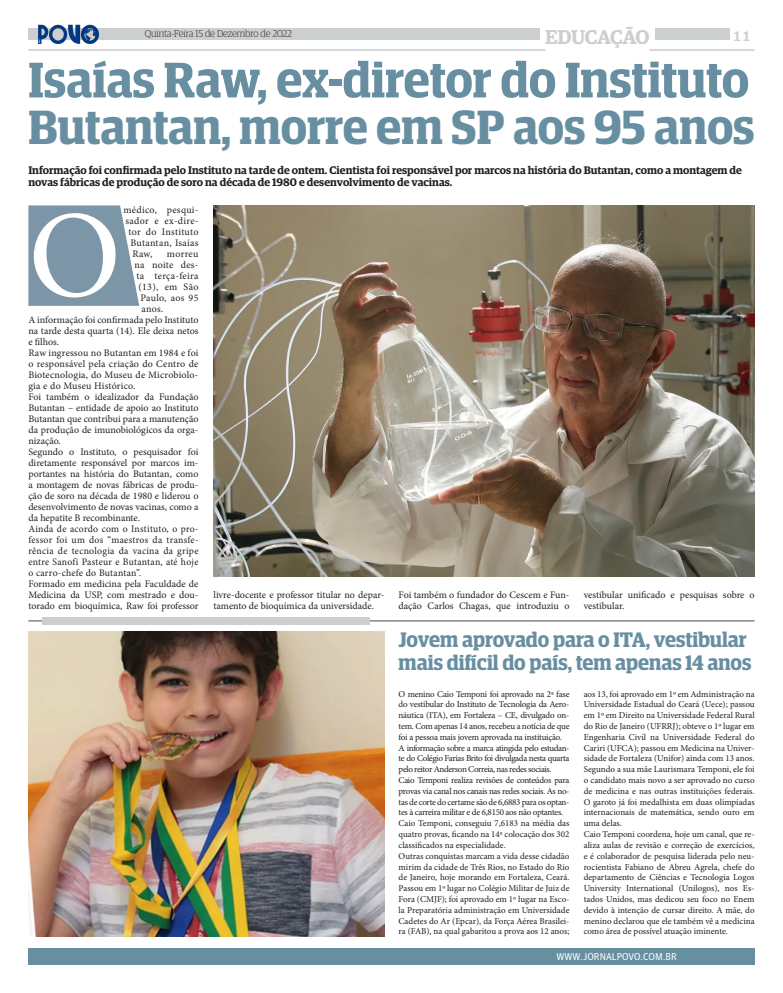
<style>
.page{position:relative;width:783px;height:993px;background:#fff}
.page>*{position:absolute;margin:0;border:0;box-sizing:border-box;transform-origin:0 0}
.t1{font:124px "Minion Pro";color:#fff}
.t2{font:600 50px "Guardian Egyptian Display";letter-spacing:-.005em;color:#678fa1}
.t3{font:600 48px "Guardian Egyptian Display";letter-spacing:-.005em;color:#678fa1}
.t4{font:600 21px/23px "Guardian Egyptian Display";color:#678fa1}
.t5{font:600 20px "Guardian Egyptian";letter-spacing:-.025em;color:#cccfcf}
.t6{font:16px "Clarendon BT";color:#cccfcf}
.t7{font:600 11px/12px "Guardian Egyptian";color:#231f20}
.t8{font:10px/11px "Minion Pro";color:#231f20;text-align:justify}
.t9{font:10px "Minion Pro";letter-spacing:.03em;color:#231f20}
.t10{font:300 10px "Guardian Egyptian Display";letter-spacing:-.005em;color:#231f20}
.t11{font:10px "Minion Pro";letter-spacing:.02em;color:#231f20}
.t12{font:10px "Guardian Agate Sans G1 D Regular";color:#fff}
.t13{font:10px "Minion Pro";letter-spacing:.025em;color:#231f20}
.t14{font:9px/10.8px "Minion Pro";letter-spacing:-.01em;color:#231f20;text-align:justify}
</style>
<div class="page">
<div style="left:28px;top:947px;width:726px;height:17px;background:#668fa0"></div>
<div style="left:28px;top:28px;width:511px;height:12px;background:#cccfcf"></div>
<div style="left:655px;top:28px;width:74px;height:12px;background:#cccfcf"></div>
<hr style="left:649px;top:49px;width:105px;height:2px;background:#cccfcf">
<hr style="left:28px;top:49px;width:517px;height:2px;background:#cccfcf">
<svg style="left:28px;top:205px;width:111px;height:101px;background:#889faf"></svg>
<hr style="left:28px;top:620px;width:726px;height:1px;background:#231f20">
<div style="left:43px;top:617px;width:327px;height:8px;background:#cccfcf"></div>
<img style="left:28px;top:631px;width:356px;height:305px">
<img style="left:213px;top:205px;width:541px;height:371px">
<img style="left:38px;top:24px;width:61px;height:20px">
<h3 class="t5" style="left:545px;top:22px;width:106px">EDUCAÇÃO</h3>
<p class="t10" style="left:145px;top:28px;width:149px">Quinta-Feira 15 de Dezembro de 2022</p>
<h3 class="t6" style="left:732px;top:25px;width:21px">11</h3>
<p class="t2" style="left:28px;top:53px;width:722px">Isaías Raw, ex-diretor do Instituto</p>
<p class="t3" style="left:28px;top:101px;width:727px">Butantan, morre em SP aos 95 anos</p>
<p class="t7" style="left:28px;top:163px;width:715px">Informação foi confirmada pelo Instituto na tarde de ontem. Cientista foi responsável por marcos na história do Butantan, como a montagem de novas fábricas de produção de soro na década de 1980 e desenvolvimento de vacinas.</p>
<p class="t9" style="left:123px;top:203px;width:77px">médico, pesqui-</p>
<p class="t9" style="left:125px;top:214px;width:75px">sador e ex-dire-</p>
<p class="t11" style="left:128px;top:225px;width:71px">tor do Instituto</p>
<p class="t11" style="left:130px;top:236px;width:69px">Butantan, Isaías</p>
<p class="t8" style="left:132px;top:248px;width:21px">Raw,</p>
<p class="t8" style="left:167px;top:248px;width:33px">morreu</p>
<p class="t13" style="left:134px;top:258px;width:66px">na noite des-</p>
<p class="t9" style="left:136px;top:269px;width:63px">ta terça-feira</p>
<p class="t8" style="left:138px;top:281px;width:61px">(13), em São</p>
<p class="t9" style="left:140px;top:291px;width:59px">Paulo, aos 95</p>
<p class="t8" style="left:141px;top:303px;width:23px">anos.</p>
<p class="t8" style="left:28px;top:314px;width:172px">A informação foi confirmada pelo Instituto na tarde desta quarta (14). Ele deixa netos e filhos.</p>
<p class="t8" style="left:28px;top:347px;width:172px">Raw ingressou no Butantan em 1984 e foi o responsável pela criação do Centro de Biotecnologia, do Museu de Microbiolo&shy;gia e do Museu Histórico.</p>
<p class="t8" style="left:28px;top:391px;width:172px">Foi também o idealizador da Fundação Butantan – entidade de apoio ao Instituto Butantan que contribui para a manutenção da produção de imunobiológicos da orga&shy;nização.</p>
<p class="t8" style="left:28px;top:446px;width:172px">Segundo o Instituto, o pesquisador foi diretamente responsável por marcos im&shy;portantes na história do Butantan, como a montagem de novas fábricas de produ&shy;ção de soro na década de 1980 e liderou o desenvolvimento de novas vacinas, como a da hepatite B recombinante.</p>
<p class="t8" style="left:28px;top:523px;width:172px">Ainda de acordo com o Instituto, o pro&shy;fessor foi um dos “maestros da transfe&shy;rência de tecnologia da vacina da gripe entre Sanofi Pasteur e Butantan, até hoje o carro-chefe do Butantan”.</p>
<p class="t8" style="left:28px;top:578px;width:172px">Formado em medicina pela Faculdade de Medicina da USP, com mestrado e dou&shy;torado em bioquímica, Raw foi professor</p>
<p class="t8" style="left:213px;top:589px;width:172px">livre-docente e professor titular no depar&shy;tamento de bioquímica da universidade.</p>
<p class="t8" style="left:398px;top:589px;width:172px">Foi também o fundador do Cescem e Fun&shy;dação Carlos Chagas, que introduziu o</p>
<p class="t8" style="left:583px;top:589px;width:172px">vestibular unificado e pesquisas sobre o vestibular.</p>
<p class="t1" style="left:28px;top:173px;width:94px">O</p>
<p class="t4" style="left:398px;top:628px;width:354px">Jovem aprovado para o ITA, vestibular mais difícil do país, tem apenas 14 anos</p>
<p class="t14" style="left:398px;top:688px;width:172px">O menino Caio Temponi foi aprovado na 2ª fase do vestibular do Instituto de Tecnologia da Aero&shy;náutica (ITA), em Fortaleza – CE, divulgado on&shy;tem. Com apenas 14 anos, recebeu a notícia de que foi a pessoa mais jovem aprovada na instituição.</p>
<p class="t14" style="left:398px;top:742px;width:172px">A informação sobre a marca atingida pelo estudan&shy;te do Colégio Farias Brito foi divulgada nesta quarta pelo reitor Anderson Correia, nas redes sociais.</p>
<p class="t14" style="left:398px;top:774px;width:172px">Caio Temponi realiza revisões de conteúdos para provas via canal nos canais nas redes sociais. As no&shy;tas de corte do certame são de 6,6883 para os optan&shy;tes à carreira militar e de 6,8150 aos não optantes.</p>
<p class="t14" style="left:398px;top:817px;width:172px">Caio Temponi, conseguiu 7,6183 na média das quatro provas, ficando na 14ª colocação dos 302 classificados na especialidade.</p>
<p class="t14" style="left:398px;top:850px;width:172px">Outras conquistas marcam a vida desse cidadão mirim da cidade de Três Rios, no Estado do Rio de Janeiro, hoje morando em Fortaleza, Ceará.<br>Passou em 1º lugar no Colégio Militar de Juiz de Fora (CMJF); foi aprovado em 1º lugar na Esco&shy;la Preparatória administração em Universidade Cadetes do Ar (Epcar), da Força Aérea Brasilei&shy;ra (FAB), na qual gabaritou a prova aos 12 anos;</p>
<p class="t14" style="left:583px;top:688px;width:172px">aos 13, foi aprovado em 1º em Administração na Universidade Estadual do Ceará (Uece); passou em 1º em Direito na Universidade Federal Rural do Rio de Janeiro (UFRRJ); obteve o 1º lugar em Engenharia Civil na Universidade Federal do Cariri (UFCA); passou em Medicina na Univer&shy;sidade de Fortaleza (Unifor) ainda com 13 anos.</p>
<p class="t14" style="left:583px;top:763px;width:172px">Segundo a sua mãe Laurismara Temponi, ele foi o candidato mais novo a ser aprovado no curso de medicina e nas outras instituições federais.<br>O garoto já foi medalhista em duas olimpíadas internacionais de matemática, sendo ouro em uma delas.</p>
<p class="t14" style="left:583px;top:828px;width:172px">Caio Temponi coordena, hoje um canal, que re&shy;aliza aulas de revisão e correção de exercícios, e é colaborador de pesquisa liderada pelo neu&shy;rocientista Fabiano de Abreu Agrela, chefe do departamento de Ciências e Tecnologia Logos University International (Unilogos), nos Es&shy;tados Unidos, mas dedicou seu foco no Enem devido à intenção de cursar direito. A mãe, do menino declarou que ele também vê a medicina como área de possível atuação iminente.</p>
<p class="t12" style="left:556px;top:949px;width:122px">WWW.JORNALPOVO.COM.BR</p>
</div>
